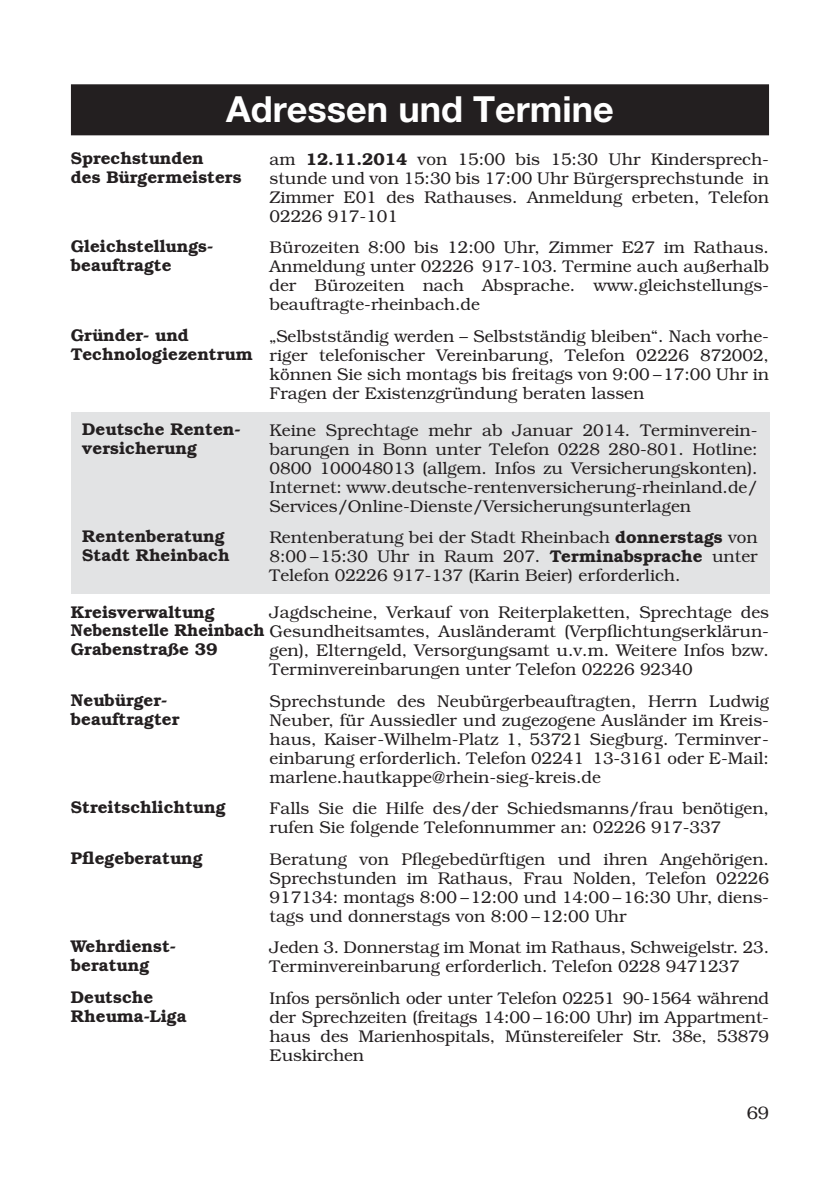
<style>
.page{position:relative;width:840px;height:1191px;background:#fff}
.page>*{position:absolute;margin:0;border:0;box-sizing:border-box;transform-origin:0 0}
.t1{font:700 36px "Helvetica Neue";color:#fff}
.t2{font:300 18px "Bookman";color:#231f20}
.t3{font:300 17px/19px "Bookman";color:#231f20;text-align:justify}
.t4{font:600 17px/19px "Bookman";color:#231f20}
.s1{font-weight:600}
</style>
<div class="page">
<div style="left:71px;top:412px;width:697px;height:182px;background:#e2e3e4"></div>
<div style="left:71px;top:84px;width:697px;height:51px;background:#231f20"></div>
<h1 class="t1" style="left:226px;top:96px;width:389px">Adressen und Termine</h1>
<p class="t4" style="left:71px;top:150px;width:172px">Sprechstunden<br>des Bürgermeisters</p>
<p class="t3" style="left:269px;top:151px;width:500px">am <span class="s1">12.11.2014</span> von 15:00 bis 15:30 Uhr Kindersprech&shy;stunde und von 15:30 bis 17:00 Uhr Bürger sprechstunde in Zimmer E01 des Rathauses. Anmeldung erbeten, Telefon 02226 917-101</p>
<p class="t4" style="left:71px;top:238px;width:144px">Gleichstellungs&shy;beauftragte</p>
<p class="t3" style="left:269px;top:239px;width:500px">Bürozeiten 8:00 bis 12:00 Uhr, Zimmer E27 im Rathaus.<br>Anmeldung unter 02226 917-103. Termine auch außerhalb der Bürozeiten nach Absprache. www.gleich stel lungs&shy;beauftragte-rheinbach.de</p>
<p class="t4" style="left:71px;top:327px;width:183px">Gründer- und<br>Technologiezentrum</p>
<p class="t3" style="left:269px;top:328px;width:500px">„Selbstständig werden – Selbstständig bleiben“. Nach vorhe&shy;riger telefonischer Vereinbarung, Telefon 02226 872002, können Sie sich montags bis freitags von 9:00 –17:00 Uhr in Fragen der Existenzgründung beraten lassen</p>
<p class="t4" style="left:82px;top:421px;width:160px">Deutsche Renten&shy;versicherung</p>
<p class="t3" style="left:269px;top:422px;width:489px">Keine Sprechtage mehr ab Januar 2014. Terminverein&shy;barungen in Bonn unter Telefon 0228 280-801. Hotline:<br>0800 100048013 (allgem. Infos zu Versicherungskonten).<br>Internet: www.deutsche-rentenversicherung-rheinland.de/ Services/Online-Dienste/Versicherungsunterlagen</p>
<p class="t4" style="left:82px;top:528px;width:149px">Rentenberatung<br>Stadt Rheinbach</p>
<p class="t3" style="left:269px;top:529px;width:489px">Rentenberatung bei der Stadt Rheinbach <span class="s1">donnerstags</span> von 8:00 –15:30 Uhr in Raum 207. <span class="s1">Terminabsprache</span> unter Telefon 02226 917-137 (Karin Beier) erforderlich.</p>
<p class="t3" style="left:71px;top:603px;width:699px;line-height:19.8px"><span class="s1">Kreisverwaltung<br>Nebenstelle Rheinbach</span> Gesundheitsamtes, Ausländeramt (Verpflichtungserklärun-</p>
<p class="t4" style="left:71px;top:641px;width:148px">Grabenstraße 39</p>
<p class="t3" style="left:269px;top:604px;width:500px">Jagdscheine, Verkauf von Reiterplaketten, Sprechtage des</p>
<p class="t3" style="left:269px;top:642px;width:500px">gen), Elterngeld, Versorgungsamt u.v.m. Weitere Infos bzw.<br>Terminvereinbarungen unter Telefon 02226 92340</p>
<p class="t4" style="left:71px;top:692px;width:110px">Neubürger - beauftragter</p>
<p class="t3" style="left:269px;top:693px;width:500px">Sprechstunde des Neubürgerbeauftragten, Herrn Ludwig Neuber, für Aussiedler und zugezogene Ausländer im Kreis&shy;haus, Kaiser-Wilhelm-Platz 1, 53721 Siegburg. Terminver&shy;einbarung erforderlich. Telefon 02241 13-3161 oder E-Mail: marlene.hautkappe@rhein-sieg-kreis.de</p>
<p class="t4" style="left:71px;top:799px;width:156px">Streitschlichtung</p>
<p class="t3" style="left:269px;top:800px;width:500px">Falls Sie die Hilfe des/der Schiedsmanns/frau benötigen, rufen Sie folgende Telefonnummer an: 02226 917-337</p>
<p class="t4" style="left:71px;top:850px;width:133px">Pflegeberatung</p>
<p class="t3" style="left:269px;top:851px;width:500px">Beratung von Pflegebedürftigen und ihren Angehörigen.<br>Sprechstunden im Rathaus, Frau Nolden, Telefon 02226<br>917134: montags 8:00 –12:00 und 14:00 –16:30 Uhr, diens&shy;tags und donnerstags von 8:00 –12:00 Uhr</p>
<p class="t4" style="left:71px;top:938px;width:106px">Wehrdienst&shy;beratung</p>
<p class="t3" style="left:269px;top:939px;width:500px">Jeden 3. Donnerstag im Monat im Rathaus, Schweigelstr. 23.<br>Terminvereinbarung erforderlich. Telefon 0228 9471237</p>
<p class="t4" style="left:71px;top:988px;width:117px">Deutsche<br>Rheuma-Liga</p>
<p class="t3" style="left:269px;top:989px;width:501px">Infos persönlich oder unter Telefon 02251 90-1564 während der Sprechzeiten (freitags 14:00 –16:00 Uhr) im Appartment&shy;haus des Marienhospitals, Münstereifeler Str. 38e, 53879<br>Eus kirchen</p>
<p class="t2" style="left:746px;top:1106px;width:24px">69</p>
</div>
